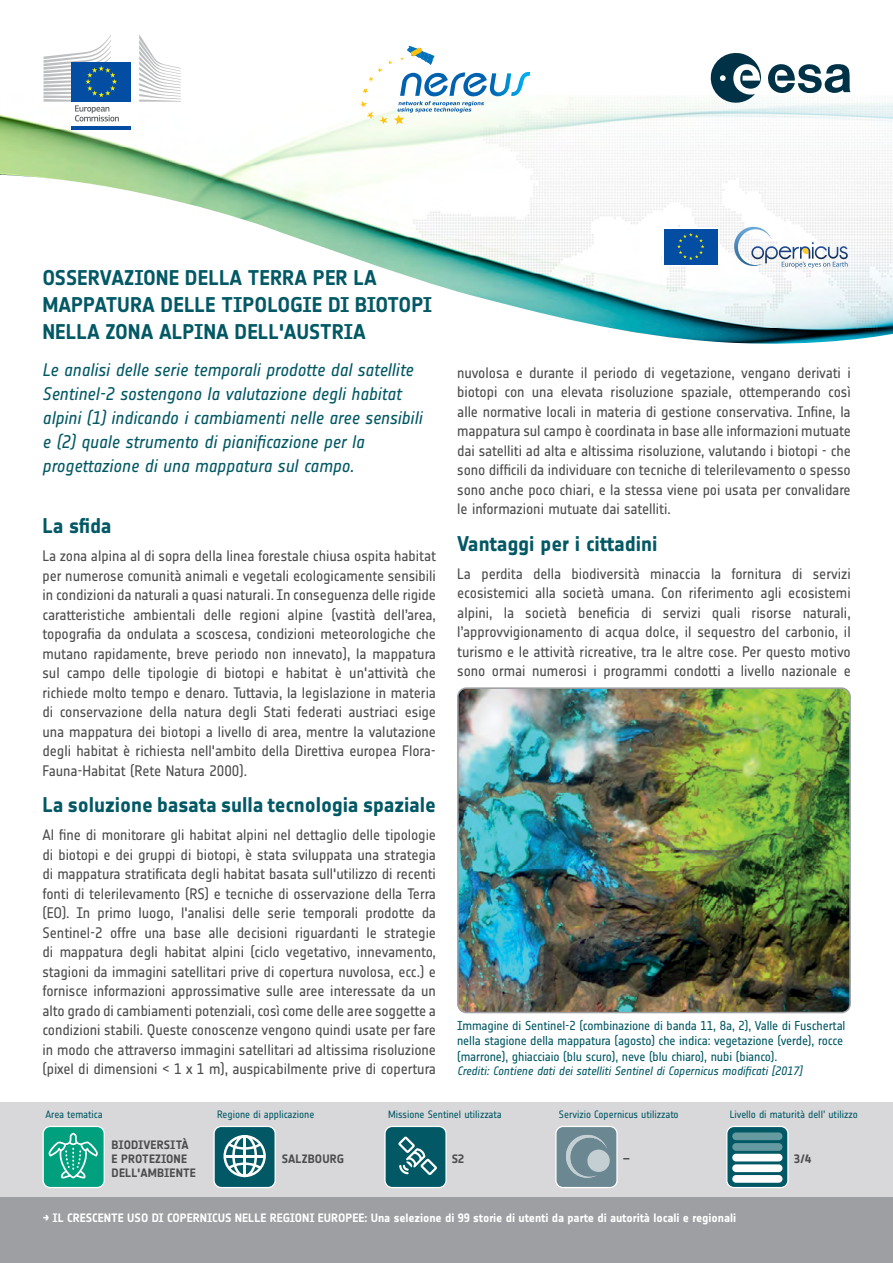
<style>
.page{position:relative;width:893px;height:1263px;background:#fff}
.page>*{position:absolute;margin:0;border:0;box-sizing:border-box;transform-origin:0 0}
.t1{font:700 21px/27px "Notes Esa";color:#025864}
.t2{font:italic 18px/24px "Notes Esa";letter-spacing:-.005em;color:#025864}
.t3{font:15px/19.5px "Notes Esa";letter-spacing:-.005em;color:#4d4d4f;text-align:justify}
.t4{font:12.75px/15.3px "Notes Esa";letter-spacing:-.01em;color:#025864}
.t5{font:700 12px "Notes Esa";color:#fff}
.t6{font:italic 12px "Notes Esa";letter-spacing:-.005em;color:#025864}
.t7{font:700 12px/14.4px "Notes Esa";letter-spacing:.01em;color:#4d4d4f}
.t8{font:10.5px "Notes Esa";letter-spacing:-.005em;color:#025864}
.t9{font:7.05px/8.6px "Myriad Pro";color:#000}
</style>
<div class="page">
<img style="left:0;top:95px;width:893px;height:249px">
<svg style="left:768px;top:64px;width:82px;height:30px"></svg>
<svg style="left:708px;top:53px;width:53px;height:51px"></svg>
<div style="left:0;top:1102px;width:893px;height:98px;background:#d8d8da"></div>
<div style="left:385px;top:1126px;width:61px;height:61px;background:#025864;border-radius:7px"></div>
<svg style="left:398px;top:1136px;width:39px;height:39px"></svg>
<div style="left:384px;top:1126px;width:63px;height:62px;border:1px solid #fff;border-radius:7px"></div>
<div style="left:556px;top:1126px;width:61px;height:61px;background:#6b8791;border-radius:7px"></div>
<svg style="left:566px;top:1135px;width:41px;height:43px"></svg>
<svg style="left:587px;top:1149px;width:23px;height:23px"></svg>
<div style="left:555px;top:1126px;width:63px;height:62px;border:1px solid #fff;border-radius:7px"></div>
<div style="left:214px;top:1126px;width:61px;height:61px;background:#025864;border-radius:7px"></div>
<svg style="left:223px;top:1135px;width:43px;height:42px"></svg>
<div style="left:213px;top:1126px;width:63px;height:62px;border:1px solid #fff;border-radius:7px"></div>
<svg style="left:727px;top:1126px;width:61px;height:61px;background:#0c5e6a"></svg>
<div style="left:732px;top:1132px;width:50px;height:8px;background:#669aa1;border-radius:4px"></div>
<div style="left:732px;top:1143px;width:50px;height:8px;background:#669aa1;border-radius:4px"></div>
<div style="left:732px;top:1154px;width:50px;height:7px;background:#fff;border-radius:4px"></div>
<div style="left:732px;top:1164px;width:50px;height:8px;background:#fff;border-radius:4px"></div>
<div style="left:732px;top:1175px;width:50px;height:8px;background:#fff;border-radius:4px"></div>
<div style="left:726px;top:1126px;width:63px;height:62px;border:1px solid #fff;border-radius:7px"></div>
<div style="left:0;top:1198px;width:893px;height:65px;background:#9d9fa2"></div>
<div style="left:72px;top:100px;width:59px;height:27px;background:#fff"></div>
<div style="left:72px;top:62px;width:59px;height:40px;background:#034ea2"></div>
<hr style="left:72px;top:126px;width:59px;height:3px;background:#034ea2">
<svg style="left:139px;top:34px;width:42px;height:68px"></svg>
<svg style="left:44px;top:35px;width:75px;height:86px"></svg>
<svg style="left:360px;top:46px;width:170px;height:79px"></svg>
<svg style="left:734px;top:227px;width:114px;height:41px"></svg>
<div style="left:663px;top:228px;width:56px;height:38px;background:#fff"></div>
<div style="left:664px;top:229px;width:54px;height:36px;background:#034ea2"></div>
<svg style="left:677px;top:233px;width:27px;height:27px"></svg>
<div style="left:43px;top:1126px;width:61px;height:61px;background:#009f7d;border-radius:7px"></div>
<svg style="left:49px;top:1133px;width:49px;height:45px"></svg>
<div style="left:43px;top:1126px;width:62px;height:62px;border:1px solid #fff;border-radius:7px"></div>
<img style="left:458px;top:690px;width:392px;height:322px">
<div style="left:457px;top:687px;width:394px;height:326px;border:2px solid #9d9fa2;border-radius:9px"></div>
<h1 class="t1" style="left:42px;top:264px;width:391px">OSSERVAZIONE DELLA TERRA PER LA<br>MAPPATURA DELLE TIPOLOGIE DI BIOTOPI<br>NELLA ZONA ALPINA DELL'AUSTRIA</h1>
<p class="t2" style="left:42px;top:357px;width:381px">Le analisi delle serie temporali prodotte dal satellite Sentinel-2 sostengono la valutazione degli habitat alpini (1) indicando i cambiamenti nelle aree sensibili e (2) quale strumento di pianificazione per la progettazione di una mappatura sul campo.</p>
<h1 class="t1" style="left:43px;top:512px;width:70px">La sfida</h1>
<p class="t3" style="left:43px;top:546px;width:395px">La zona alpina al di sopra della linea forestale chiusa ospita habitat per numerose comunità animali e vegetali ecologicamente sensibili in condizioni da naturali a quasi naturali. In conseguenza delle rigide caratteristiche ambientali delle regioni alpine (vastità dell’area, topografia da ondulata a scoscesa, condizioni meteorologiche che mutano rapidamente, breve periodo non innevato), la mappatura sul campo delle tipologie di biotopi e habitat è un'attività che richiede molto tempo e denaro. Tuttavia, la legislazione in materia di conservazione della natura degli Stati federati austriaci esige una mappatura dei biotopi a livello di area, mentre la valutazione degli habitat è richiesta nell'ambito della Direttiva europea Flora-Fauna-Habitat (Rete Natura 2000).</p>
<h1 class="t1" style="left:43px;top:791px;width:395px">La soluzione basata sulla tecnologia spaziale</h1>
<p class="t3" style="left:43px;top:825px;width:395px">Al fine di monitorare gli habitat alpini nel dettaglio delle tipologie di biotopi e dei gruppi di biotopi, è stata sviluppata una strategia di mappatura stratificata degli habitat basata sull'utilizzo di recenti fonti di telerilevamento (RS) e tecniche di osservazione della Terra (EO). In primo luogo, l'analisi delle serie temporali prodotte da Sentinel-2 offre una base alle decisioni riguardanti le strategie di mappatura degli habitat alpini (ciclo vegetativo, innevamento, stagioni da immagini satellitari prive di copertura nuvolosa, ecc.) e fornisce informazioni approssimative sulle aree interessate da un alto grado di cambiamenti potenziali, così come delle aree soggette a condizioni stabili. Queste conoscenze vengono quindi usate per fare in modo che attraverso immagini satellitari ad altissima risoluzione (pixel di dimensioni &lt; 1 x 1 m), auspicabilmente prive di copertura</p>
<p class="t9" style="left:53px;top:1043px;width:49px">Biodiversity and</p>
<p class="t9" style="left:53px;top:1060px;width:32px">Protection</p>
<p class="t9" style="left:127px;top:1043px;width:30px">Territorial</p>
<p class="t9" style="left:127px;top:1060px;width:33px">and Urban<br>Planning</p>
<p class="t9" style="left:207px;top:1043px;width:44px">Climate, Water</p>
<p class="t9" style="left:291px;top:1043px;width:46px">Civil Protection</p>
<p class="t3" style="left:457px;top:363px;width:395px">nuvolosa e durante il periodo di vegetazione, vengano derivati i biotopi con una elevata risoluzione spaziale, ottemperando così alle normative locali in materia di gestione conservativa. Infine, la mappatura sul campo è coordinata in base alle informazioni mutuate dai satelliti ad alta e altissima risoluzione, valutando i biotopi - che sono difficili da individuare con tecniche di telerilevamento o spesso sono anche poco chiari, e la stessa viene poi usata per convalidare le informazioni mutuate dai satelliti.</p>
<h1 class="t1" style="left:457px;top:530px;width:202px">Vantaggi per i cittadini</h1>
<p class="t3" style="left:457px;top:564px;width:395px">La perdita della biodiversità minaccia la fornitura di servizi ecosistemici alla società umana. Con riferimento agli ecosistemi alpini, la società beneficia di servizi quali risorse naturali, l’approvvigionamento di acqua dolce, il sequestro del carbonio, il turismo e le attività ricreative, tra le altre cose. Per questo motivo sono ormai numerosi i programmi condotti a livello nazionale e</p>
<p class="t4" style="left:457px;top:1018px;width:390px">Immagine di Sentinel-2 (combinazione di banda 11, 8a, 2), Valle di Fuschertal nella stagione della mappatura (agosto) che indica: vegetazione (verde), rocce (marrone), ghiacciaio (blu scuro), neve (blu chiaro), nubi (bianco).</p>
<p class="t6" style="left:457px;top:1064px;width:347px">Crediti: Contiene dati dei satelliti Sentinel di Copernicus modificati [2017]</p>
<p class="t8" style="left:45px;top:1108px;width:59px">Area tematica</p>
<p class="t8" style="left:217px;top:1108px;width:99px">Regione di applicazione</p>
<p class="t8" style="left:388px;top:1108px;width:115px">Missione Sentinel utilizzata</p>
<p class="t8" style="left:559px;top:1108px;width:121px">Servizio Copernicus utilizzato</p>
<p class="t8" style="left:730px;top:1108px;width:129px">Livello di maturità dell’ utilizzo</p>
<p class="t7" style="left:112px;top:1137px;width:86px">BIODIVERSITÀ<br>E PROTEZIONE<br>DELL'AMBIENTE</p>
<p class="t5" style="left:43px;top:1210px;width:695px">→ IL CRESCENTE USO DI COPERNICUS NELLE REGIONI EUROPEE: Una selezione di 99 storie di utenti da parte di autorità locali e regionali</p>
<p class="t7" style="left:282px;top:1151px;width:64px">SALZBOURG</p>
<p class="t7" style="left:452px;top:1151px;width:14px">S2</p>
<p class="t7" style="left:623px;top:1151px;width:9px">–</p>
<p class="t7" style="left:794px;top:1151px;width:19px">3/4</p>
</div>
